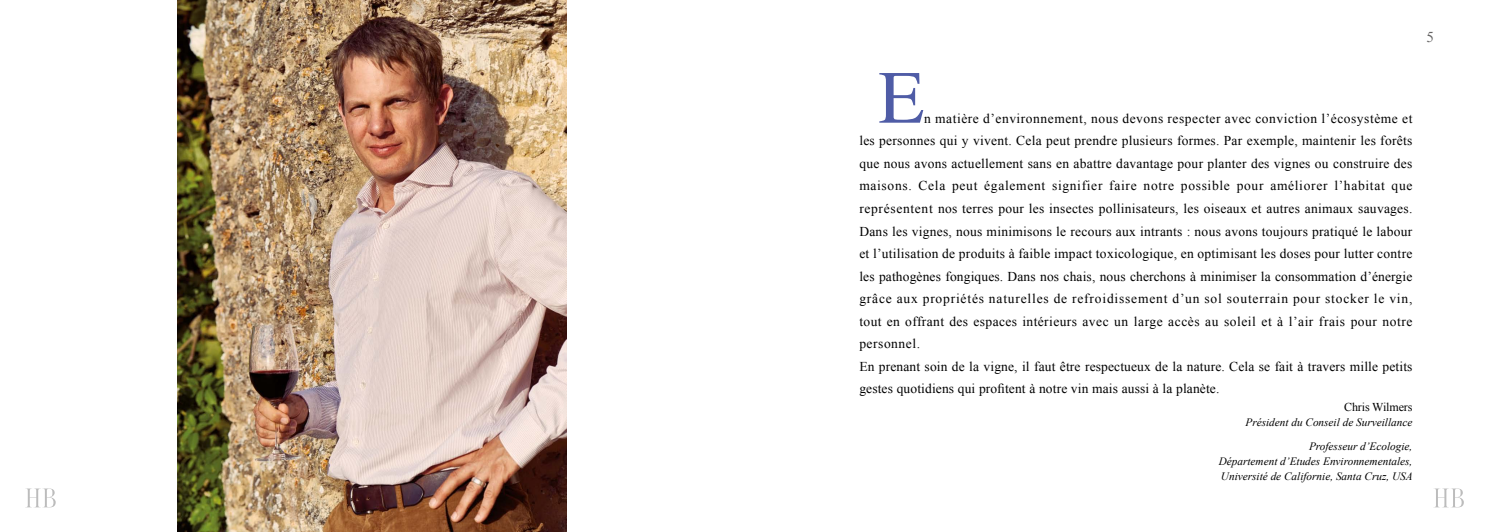
<style>
.page{position:relative;width:1489px;height:532px;background:#fff}
.page>*{position:absolute;margin:0;border:0;box-sizing:border-box;transform-origin:0 0}
.t1{font:75px "Times";color:#4f5ca6}
.t2{font:15px "Times New Roman";color:#646363}
.t3{font:13.5px/22.5px "Times New Roman";letter-spacing:.02em;color:#000}
.t4{font:12px "Times New Roman";letter-spacing:-.01em;color:#000}
.t5{font:italic 11.25px/24px "Times New Roman";color:#000;text-align:right}
</style>
<div class="page">
<img style="left:178px;top:0;width:389px;height:531px">
<svg style="left:1434px;top:488px;width:29px;height:19px"></svg>
<svg style="left:26px;top:488px;width:30px;height:19px"></svg>
<h1 class="t1" style="left:878px;top:27px;width:47px">E</h1>
<p class="t3" style="left:859px;top:107px;width:554px;text-indent:65px">n matière d’environnement, nous devons respecter avec conviction l’écosystème et les personnes qui y vivent. Cela peut prendre plusieurs formes. Par exemple, maintenir les forêts que nous avons actuellement sans en abattre davantage pour planter des vignes ou construire des maisons. Cela peut également signifier faire notre possible pour améliorer l’habitat que représentent nos terres pour les insectes pollinisateurs, les oiseaux et autres animaux sauvages.<br>Dans les vignes, nous minimisons le recours aux intrants : nous avons toujours pratiqué le labour et l’utilisation de produits à faible impact toxicologique, en optimisant les doses pour lutter contre les pathogènes fongiques. Dans nos chais, nous cherchons à minimiser la consommation d’énergie grâce aux propriétés naturelles de refroidissement d’un sol souterrain pour stocker le vin, tout en offrant des espaces intérieurs avec un large accès au soleil et à l’air frais pour notre personnel.<br>En prenant soin de la vigne, il faut être respectueux de la nature. Cela se fait à travers mille petits gestes quotidiens qui profitent à notre vin mais aussi à la planète.</p>
<p class="t4" style="left:1343px;top:399px;width:70px">Chris Wilmers</p>
<p class="t5" style="left:1245px;top:410px;width:168px">Président du Conseil de Surveillance<br>Professeur d’Ecologie,</p>
<p class="t5" style="left:1218px;top:453px;width:195px;line-height:15px;text-align:left">Département d’Etudes Environnementales,<br>Université de Californie, Santa Cruz, USA</p>
<p class="t2" style="left:1426px;top:27px;width:9px">5</p>
</div>
